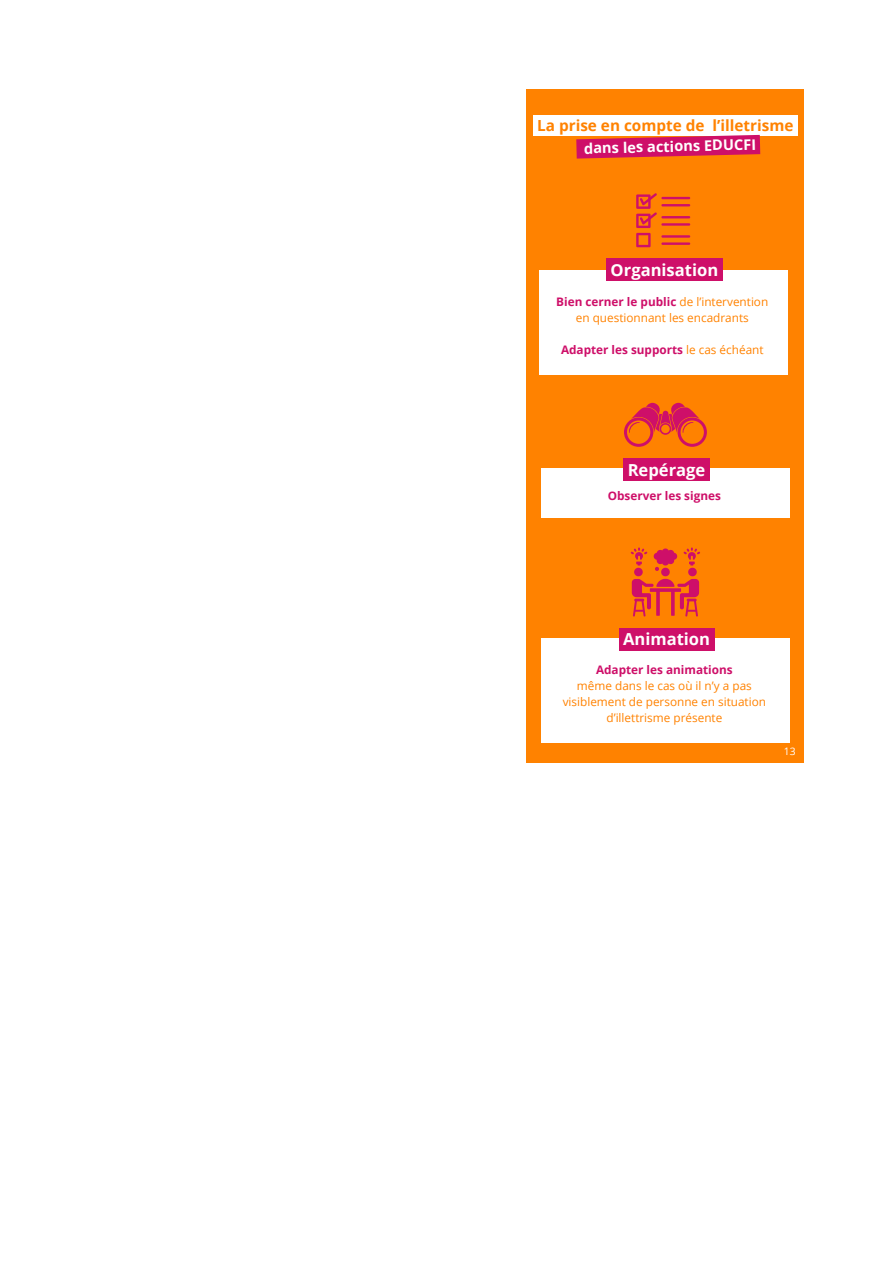
<style>
.page{position:relative;width:894px;height:1264px;background:#fff}
.page>*{position:absolute;margin:0;border:0;box-sizing:border-box;transform-origin:0 0}
.t1{font:700 16.5px "Open Sans";color:#fff}
.t2{font:700 15.3px "Open Sans";color:#ff8200}
.t3{font:700 14.7px "Open Sans";color:#fff}
.t4{font:11.7px/16px "Open Sans";color:#ff8200;text-align:center}
.t5{font:700 11.7px "Open Sans";color:#ce0f69}
.t6{font:10.35px "Open Sans";color:#fff}
.s1{font-weight:700;color:#ce0f69}
.s2{font-weight:400;color:#ff8200}
</style>
<div class="page">
<div style="left:526px;top:89px;width:278px;height:673px;background:#ff8200"></div>
<div style="left:539px;top:270px;width:248px;height:104px;background:#fff"></div>
<div style="left:541px;top:637px;width:248px;height:105px;background:#fff"></div>
<svg style="left:624px;top:403px;width:82px;height:43px"></svg>
<svg style="left:630px;top:547px;width:70px;height:69px"></svg>
<div style="left:541px;top:468px;width:248px;height:50px;background:#fff"></div>
<svg style="left:636px;top:193px;width:20px;height:54px"></svg>
<hr style="left:661px;top:235px;width:29px;height:3px;background:#ce0f69">
<hr style="left:661px;top:242px;width:29px;height:3px;background:#ce0f69">
<hr style="left:661px;top:216px;width:29px;height:2px;background:#ce0f69">
<hr style="left:661px;top:223px;width:29px;height:3px;background:#ce0f69">
<hr style="left:661px;top:197px;width:29px;height:2px;background:#ce0f69">
<hr style="left:661px;top:204px;width:29px;height:2px;background:#ce0f69">
<div style="left:606px;top:258px;width:116px;height:23px;background:#ce0f69"></div>
<div style="left:618px;top:628px;width:96px;height:23px;background:#ce0f69"></div>
<div style="left:533px;top:115px;width:264px;height:21px;background:#fff"></div>
<svg style="left:576px;top:135px;width:184px;height:24px"></svg>
<div style="left:623px;top:458px;width:86px;height:23px;background:#ce0f69"></div>
<p class="t2" style="left:537px;top:115px;width:258px">La prise en compte de l’illetrisme</p>
<h1 class="t3" style="left:583px;top:137px;width:174px;rotate:-1deg">dans les actions EDUCFI</h1>
<h1 class="t1" style="left:610px;top:258px;width:109px">Organisation</h1>
<h2 class="t4" style="left:556px;top:293px;width:213px"><span class="s1">Bien cerner le public</span> de l’intervention en questionnant les encadrants</h2>
<p class="t5" style="left:561px;top:341px;width:204px">Adapter les supports <span class="s2">le cas échéant</span></p>
<h3 class="t1" style="left:627px;top:458px;width:79px">Repérage</h3>
<p class="t5" style="left:607px;top:487px;width:114px">Observer les signes</p>
<h1 class="t1" style="left:623px;top:628px;width:88px">Animation</h1>
<p class="t5" style="left:596px;top:661px;width:138px">Adapter les animations</p>
<p class="t4" style="left:562px;top:677px;width:205px">même dans le cas où il n’y a pas visiblement de personne en situation d’illettrisme présente</p>
<h1 class="t6" style="left:783px;top:744px;width:13px">13</h1>
</div>
